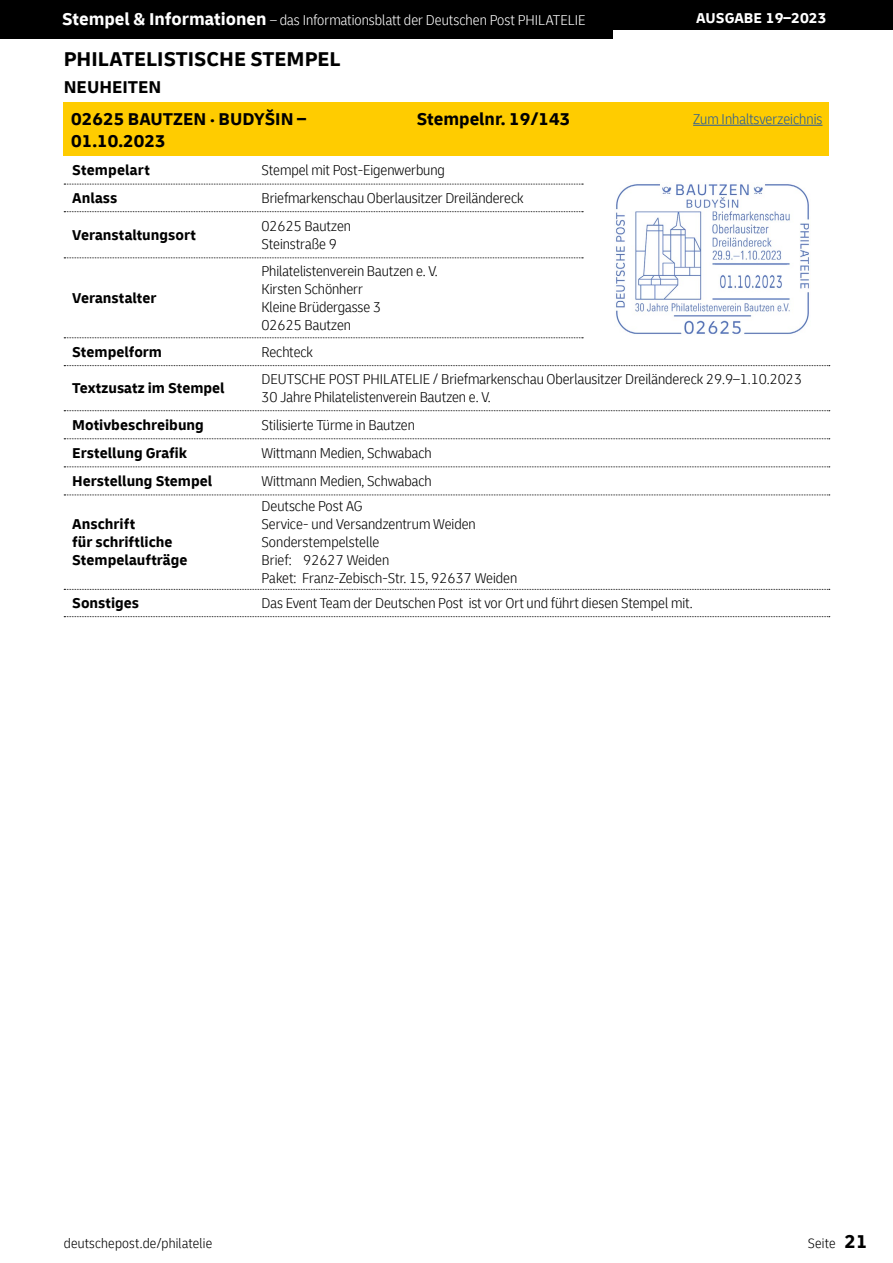
<style>
.page{position:relative;width:893px;height:1263px;background:#fff}
.page>*{position:absolute;margin:0;border:0;box-sizing:border-box;transform-origin:0 0}
.t1{font:700 21px "Delivery";color:#000}
.t2{font:700 18px/32px "Delivery";color:#000}
.t3{font:300 condensed 15px/18px "Delivery";letter-spacing:-.005em;color:#000}
.t4{font:700 15px/28px "Delivery";color:#000}
.t5{font:300 condensed 15px "Delivery";color:#fff}
.t6{font:300 condensed 15px "Delivery";color:#275b9b}
.t7{font:700 15px "Delivery";color:#fff}
.t8{font:300 condensed 14.25px "Delivery";letter-spacing:.015em;color:#000}
.s1{font-weight:700;font-stretch:normal;font-size:18px}
.s2{font-weight:700;font-stretch:normal;font-size:19.5px}
</style>
<div class="page">
<div style="left:0;top:0;width:893px;height:30px;background:#000"></div>
<div style="left:0;top:0;width:612px;height:38px;background:#000"></div>
<div style="left:64px;top:102px;width:765px;height:53px;background:#fc0"></div>
<svg style="left:64px;top:184px;width:519px;height:1px"></svg>
<svg style="left:64px;top:211px;width:519px;height:1px"></svg>
<svg style="left:64px;top:257px;width:519px;height:1px"></svg>
<svg style="left:64px;top:337px;width:519px;height:1px"></svg>
<svg style="left:64px;top:365px;width:766px;height:1px"></svg>
<svg style="left:64px;top:410px;width:766px;height:1px"></svg>
<svg style="left:64px;top:438px;width:766px;height:1px"></svg>
<svg style="left:64px;top:466px;width:766px;height:1px"></svg>
<svg style="left:64px;top:495px;width:766px;height:1px"></svg>
<svg style="left:64px;top:589px;width:766px;height:1px"></svg>
<img style="left:616px;top:184px;width:194px;height:151px">
<svg style="left:64px;top:616px;width:766px;height:1px"></svg>
<hr style="left:693px;top:125px;width:129px;height:1px;background:#275b9b">
<p class="t5" style="left:62px;top:12px;width:525px"><span class="s1">Stempel &amp; Informationen</span> – das Informationsblatt der Deutschen Post PHILATELIE</p>
<p class="t7" style="left:696px;top:9px;width:132px">AUSGABE 19–2023</p>
<h1 class="t1" style="left:64px;top:46px;width:278px">PHILATELISTISCHE STEMPEL</h1>
<p class="t2" style="left:71px;top:71px;width:237px;text-indent:-7px">NEUHEITEN<br>02625 BAUTZEN . BUDYŠIN –</p>
<p class="t2" style="left:71px;top:125px;width:96px">01.10.2023</p>
<p class="t2" style="left:417px;top:103px;width:155px">Stempelnr. 19/143</p>
<p class="t6" style="left:693px;top:110px;width:131px">Zum Inhaltsverzeichnis</p>
<p class="t4" style="left:72px;top:155px;width:79px;line-height:29px">Stempelart<br>Anlass</p>
<p class="t4" style="left:72px;top:221px;width:125px">Veranstaltungsort</p>
<p class="t4" style="left:72px;top:284px;width:86px">Veranstalter</p>
<p class="t4" style="left:72px;top:338px;width:91px">Stempelform</p>
<p class="t4" style="left:72px;top:374px;width:154px">Textzusatz im Stempel</p>
<p class="t4" style="left:72px;top:411px;width:141px">Motivbeschreibung<br>Erstellung Grafik<br>Herstellung Stempel</p>
<p class="t4" style="left:72px;top:515px;width:117px;line-height:18px">Anschrift<br>für schriftliche<br>Stempelaufträge</p>
<p class="t3" style="left:261px;top:155px;width:264px;line-height:28.5px">Stempel mit Post-Eigenwerbung<br>Briefmarkenschau Oberlausitzer Dreiländereck<br>02625 Bautzen</p>
<p class="t3" style="left:261px;top:231px;width:178px;line-height:26.2px">Steinstraße 9<br>Philatelistenverein Bautzen e. V.</p>
<p class="t3" style="left:261px;top:280px;width:121px">Kirsten Schönherr<br>Kleine Brüdergasse 3<br>02625 Bautzen</p>
<p class="t3" style="left:261px;top:338px;width:542px;line-height:27.2px">Rechteck<br>DEUTSCHE POST PHILATELIE / Briefmarkenschau Oberlausitzer Dreiländereck 29.9–1.10.2023</p>
<p class="t3" style="left:261px;top:383px;width:231px;line-height:27.9px">30 Jahre Philatelistenverein Bautzen e. V.<br>Stilisierte Türme in Bautzen<br>Wittmann Medien, Schwabach<br>Wittmann Medien, Schwabach</p>
<p class="t3" style="left:261px;top:497px;width:257px">Deutsche Post AG<br>Service- und Versandzentrum Weiden<br>Sonderstempelstelle<br>Brief: 92627 Weiden<br>Paket: Franz-Zebisch-Str. 15, 92637 Weiden</p>
<p class="t4" style="left:72px;top:589px;width:68px">Sonstiges</p>
<p class="t3" style="left:261px;top:594px;width:433px">Das Event Team der Deutschen Post ist vor Ort und führt diesen Stempel mit.</p>
<p class="t8" style="left:64px;top:1235px;width:150px">deutschepost.de/philatelie</p>
<p class="t8" style="left:808px;top:1235px;width:61px">Seite <span class="s2">21</span></p>
</div>
